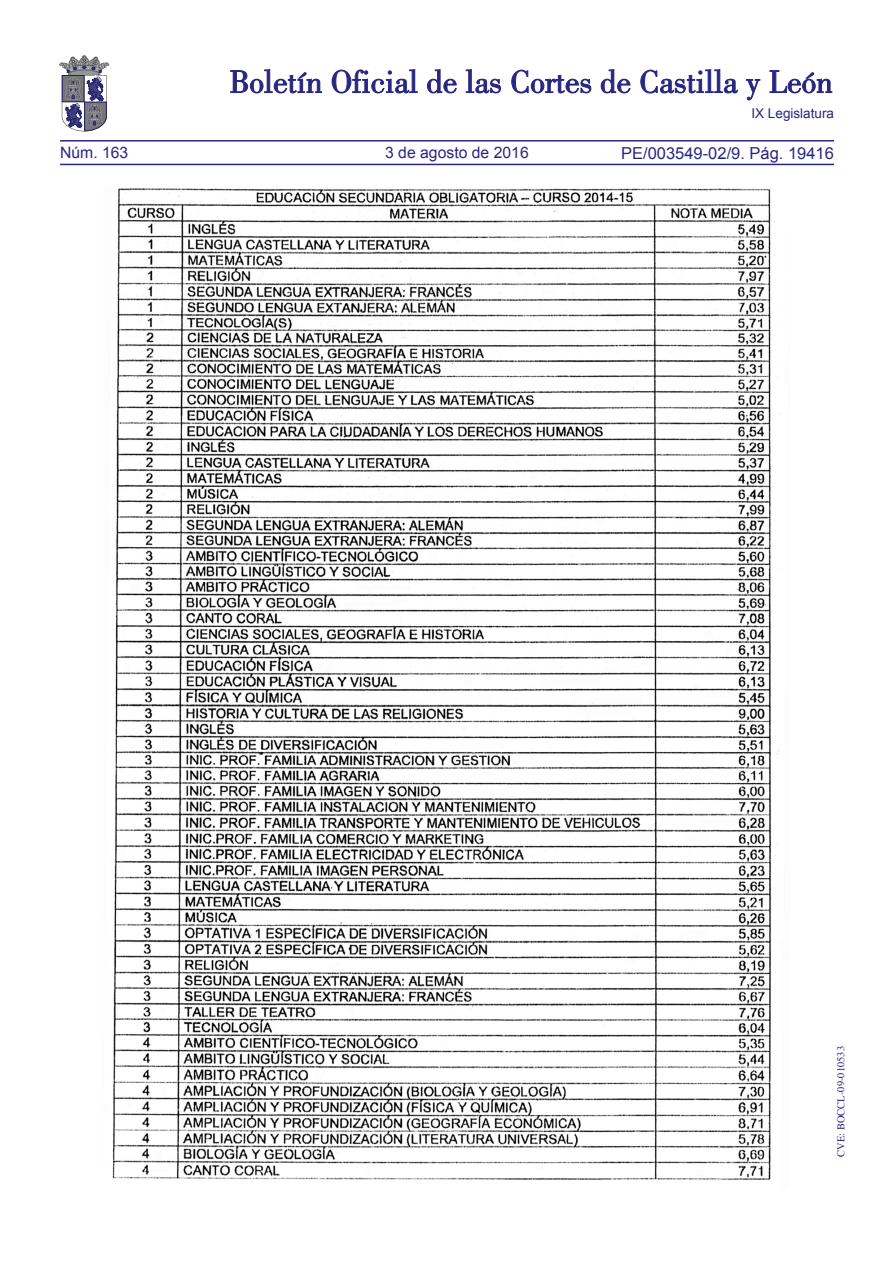
<style>
.page{position:relative;width:893px;height:1263px;background:#fff}
.page>*{position:absolute;margin:0;border:0;box-sizing:border-box;transform-origin:0 0}
.t1{font:16.5px "Arial";color:#292780}
.t2{font:15.75px "Arial";color:#292780}
.t3{font:13.5px "Arial";color:#292780}
.t4{font:10.5px "Times";color:#292780}
</style>
<div class="page">
<hr style="left:60px;top:164px;width:774px;height:1px;background:#292780">
<hr style="left:60px;top:140px;width:774px;height:2px;background:#292780">
<svg style="left:230px;top:69px;width:92px;height:24px"></svg>
<svg style="left:332px;top:69px;width:86px;height:24px"></svg>
<svg style="left:427px;top:69px;width:30px;height:24px"></svg>
<svg style="left:466px;top:69px;width:35px;height:24px"></svg>
<svg style="left:511px;top:70px;width:80px;height:23px"></svg>
<svg style="left:601px;top:69px;width:29px;height:24px"></svg>
<svg style="left:640px;top:69px;width:98px;height:24px"></svg>
<svg style="left:746px;top:79px;width:14px;height:21px"></svg>
<svg style="left:770px;top:70px;width:62px;height:23px"></svg>
<svg style="left:60px;top:55px;width:49px;height:76px"></svg>
<img style="left:112px;top:186px;width:668px;height:994px">
<p class="t2" style="left:60px;top:142px;width:70px">Núm. 163</p>
<p class="t2" style="left:385px;top:142px;width:145px">3 de agosto de 2016</p>
<p class="t3" style="left:751px;top:105px;width:84px">IX Legislatura</p>
<p class="t1" style="left:621px;top:142px;width:214px">PE/003549-02/9. Pág. 19416</p>
<p class="t4" style="left:831px;top:1157px;width:112px;rotate:-90deg">CVE: BOCCL-09-010533</p>
</div>
